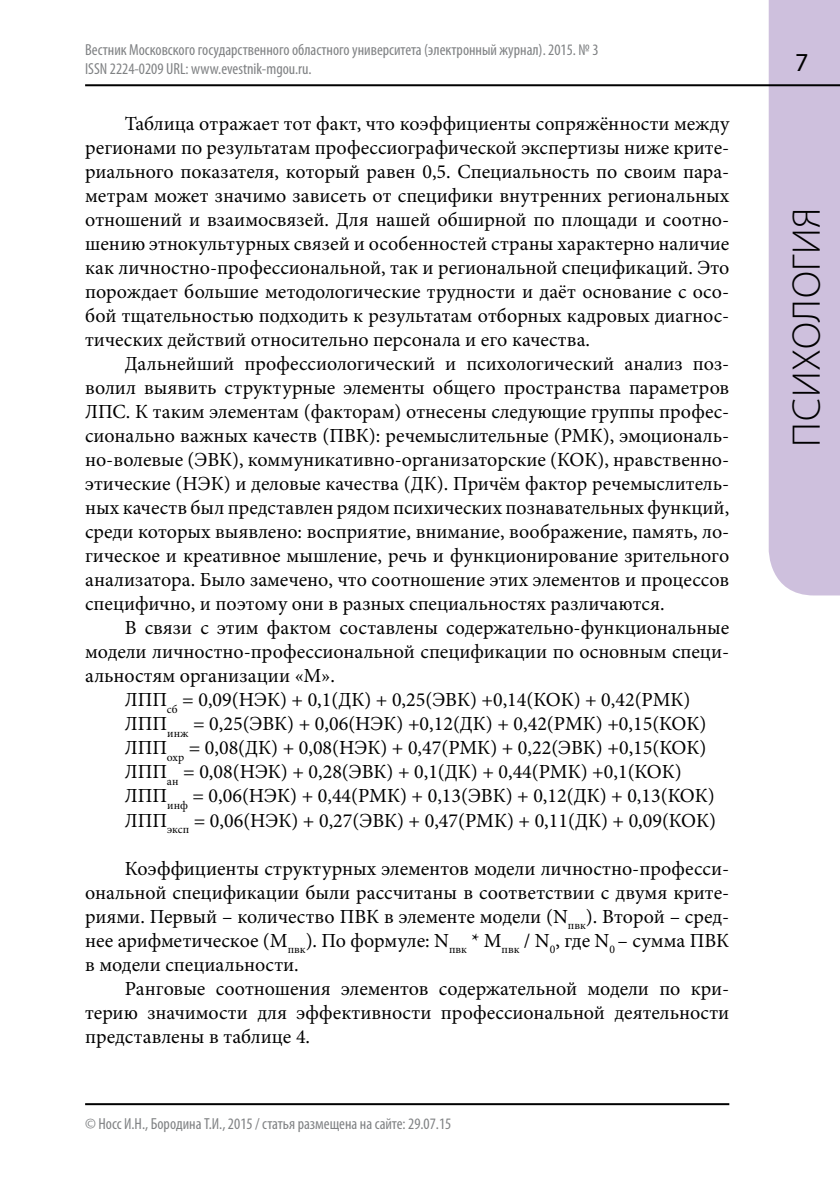
<style>
.page{position:relative;width:840px;height:1191px;background:#fff}
.page>*{position:absolute;margin:0;border:0;box-sizing:border-box;transform-origin:0 0}
.t1{font:300 40px "Myriad Pro";letter-spacing:.02em;color:#000}
.t2{font:20px/24px "Minion Pro";color:#000;text-align:justify}
.t3{font:condensed 16px/19.2px "Myriad Pro";color:#808284}
</style>
<div class="page">
<div style="left:768px;top:0;width:71px;height:595px;background:#cec0dd"></div>
<hr style="left:85px;top:84px;width:754px;height:2px;background:#000">
<hr style="left:85px;top:1103px;width:644px;height:2px;background:#000">
<p class="t3" style="left:85px;top:39px;width:514px">Вестник Московского государственного областного университета (электронный журнал). 2015. № 3<br>ISSN 2224-0209 URL: www.evestnik-mgou.ru.</p>
<p class="t2" style="left:85px;top:112px;width:645px;text-indent:40px">Таблица отражает тот факт, что коэффициенты сопряжённости между регионами по результатам профессиографической экспертизы ниже крите&shy;риального показателя, который равен 0,5. Специальность по своим пара&shy;метрам может значимо зависеть от специфики внутренних региональных отношений и взаимосвязей. Для нашей обширной по площади и соотно&shy;шению этнокультурных связей и особенностей страны характерно наличие как личностно-профессиональной, так и региональной спецификаций. Это порождает большие методологические трудности и даёт основание с осо&shy;бой тщательностью подходить к результатам отборных кадровых диагнос&shy;тических действий относительно персонала и его качества.</p>
<p class="t2" style="left:85px;top:352px;width:645px;text-indent:40px">Дальнейший профессиологический и психологический анализ поз&shy;волил выявить структурные элементы общего пространства параметров ЛПС. К таким элементам (факторам) отнесены следующие группы профес&shy;сионально важных качеств (ПВК): речемыслительные (РМК), эмоциональ&shy;но-волевые (ЭВК), коммуникативно-организаторские (КОК), нравственно&shy;этические (НЭК) и деловые качества (ДК). Причём фактор речемыслитель&shy;ных качеств был представлен рядом психических познавательных функций, среди которых выявлено: восприятие, внимание, воображение, память, ло&shy;гическое и креативное мышление, речь и функционирование зрительного анализатора. Было замечено, что соотношение этих элементов и процессов специфично, и поэтому они в разных специальностях различаются.</p>
<p class="t2" style="left:125px;top:616px;width:605px">В связи с этим фактом составлены содержательно-функциональные</p>
<p class="t2" style="left:85px;top:640px;width:645px">модели личностно-профессиональной спецификации по основным специ-</p>
<p class="t2" style="left:85px;top:664px;width:251px">альностям организации «М».</p>
<p class="t2" style="left:125px;top:688px;width:567px">ЛПП<sub>сб</sub> = 0,09(НЭК) + 0,1(ДК) + 0,25(ЭВК) +0,14(КОК) + 0,42(РМК)</p>
<p class="t2" style="left:125px;top:712px;width:582px">ЛПП<sub>инж</sub> = 0,25(ЭВК) + 0,06(НЭК) +0,12(ДК) + 0,42(РМК) +0,15(КОК)</p>
<p class="t2" style="left:125px;top:736px;width:583px">ЛПП<sub>охр</sub> = 0,08(ДК) + 0,08(НЭК) + 0,47(РМК) + 0,22(ЭВК) +0,15(КОК)</p>
<p class="t2" style="left:125px;top:760px;width:558px">ЛПП<sub>ан</sub> = 0,08(НЭК) + 0,28(ЭВК) + 0,1(ДК) + 0,44(РМК) +0,1(КОК)</p>
<p class="t2" style="left:125px;top:784px;width:591px">ЛПП<sub>инф</sub> = 0,06(НЭК) + 0,44(РМК) + 0,13(ЭВК) + 0,12(ДК) + 0,13(КОК)</p>
<p class="t2" style="left:125px;top:808px;width:592px">ЛПП<sub>эксп</sub> = 0,06(НЭК) + 0,27(ЭВК) + 0,47(РМК) + 0,11(ДК) + 0,09(КОК)</p>
<p class="t2" style="left:85px;top:856px;width:645px;text-indent:40px">Коэффициенты структурных элементов модели личностно-професси&shy;ональной спецификации были рассчитаны в соответствии с двумя крите&shy;риями. Первый – количество ПВК в элементе модели (N<sub>пвк</sub>). Второй – сред&shy;нее арифметическое (М<sub>пвк</sub>). По формуле: N<sub>пвк</sub> * М<sub>пвк</sub> / N<sub>0</sub>, где N<sub>0</sub> – сумма ПВК в модели специальности.</p>
<p class="t2" style="left:85px;top:976px;width:645px;text-indent:40px">Ранговые соотношения элементов содержательной модели по кри&shy;терию значимости для эффективности профессиональной деятельности представлены в таблице 4.</p>
<p class="t3" style="left:85px;top:1114px;width:367px">© Носс И.Н., Бородина Т.И., 2015 / статья размещена на сайте: 29.07.15</p>
<h1 class="t1" style="left:782px;top:446px;width:241px;rotate:-90deg">психология</h1>
</div>
